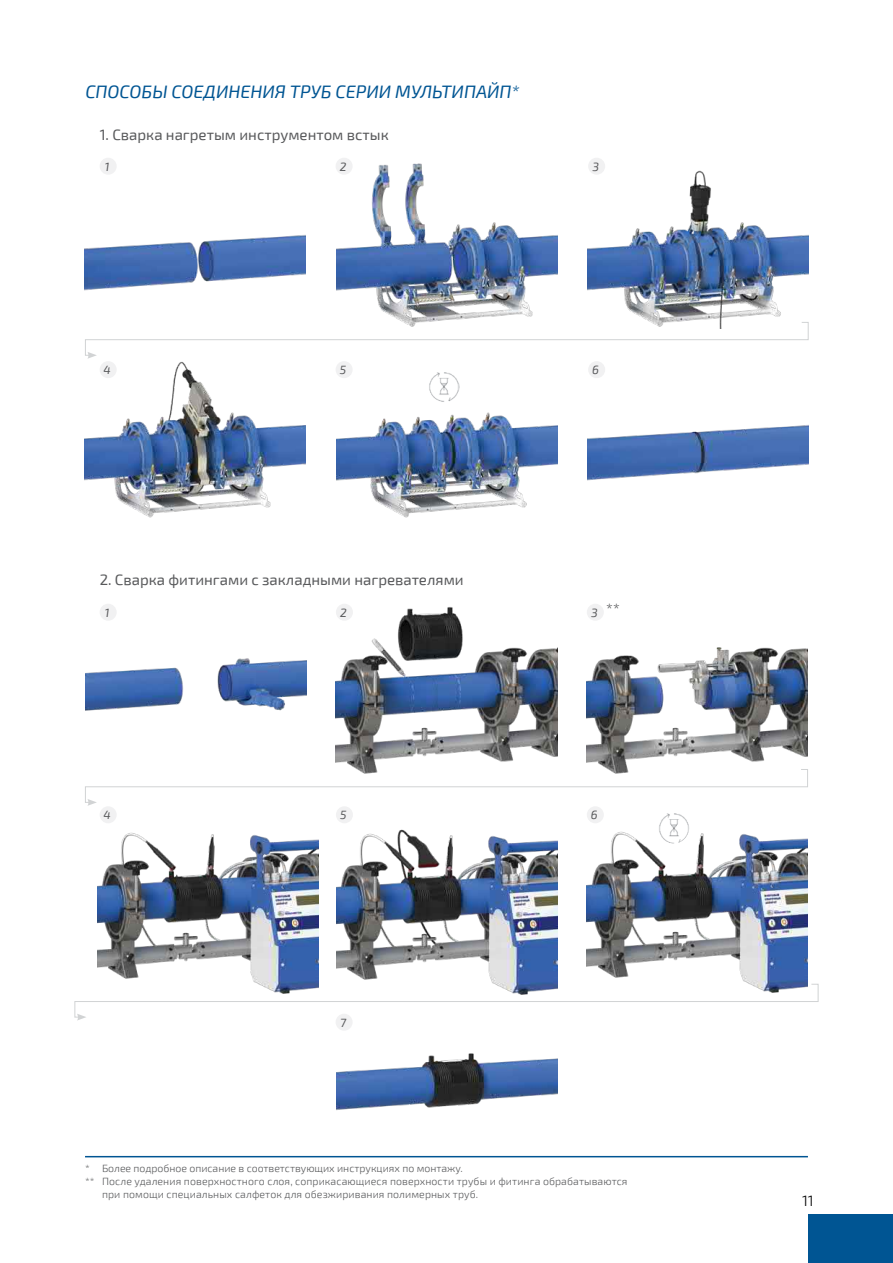
<style>
.page{position:relative;width:893px;height:1263px;background:#fff}
.page>*{position:absolute;margin:0;border:0;box-sizing:border-box;transform-origin:0 0}
.t1{font:italic 18px "Exo 2";color:#005593}
.t2{font:15px "Exo 2";color:#58595b}
.t3{font:300 15px "Exo 2";color:#000}
.t4{font:italic 12px "Exo 2";color:#58595b}
.t5{font:300 10.5px/12.6px "Exo 2";letter-spacing:.01em;color:#58595b}
</style>
<div class="page">
<div style="left:808px;top:1214px;width:85px;height:49px;background:#005593"></div>
<hr style="left:85px;top:1156px;width:723px;height:1px;background:#005593">
<img style="left:84px;top:163px;width:221px;height:128px">
<img style="left:336px;top:163px;width:221px;height:159px">
<img style="left:587px;top:425px;width:222px;height:56px">
<img style="left:336px;top:372px;width:221px;height:146px">
<img style="left:587px;top:170px;width:222px;height:152px">
<img style="left:84px;top:361px;width:221px;height:157px">
<svg style="left:85px;top:322px;width:724px;height:37px"></svg>
<div style="left:100px;top:158px;width:17px;height:17px;background:#f1f1f2;border-radius:50%"></div>
<div style="left:100px;top:361px;width:17px;height:17px;background:#f1f1f2;border-radius:50%"></div>
<div style="left:336px;top:158px;width:17px;height:17px;background:#f1f1f2;border-radius:50%"></div>
<div style="left:336px;top:361px;width:17px;height:17px;background:#f1f1f2;border-radius:50%"></div>
<div style="left:588px;top:158px;width:17px;height:17px;background:#f1f1f2;border-radius:50%"></div>
<div style="left:588px;top:361px;width:17px;height:17px;background:#f1f1f2;border-radius:50%"></div>
<svg style="left:85px;top:786px;width:502px;height:20px"></svg>
<svg style="left:74px;top:983px;width:745px;height:37px"></svg>
<img style="left:85px;top:604px;width:221px;height:187px">
<img style="left:587px;top:605px;width:221px;height:183px">
<img style="left:336px;top:1053px;width:221px;height:58px">
<img style="left:97px;top:817px;width:222px;height:179px">
<img style="left:587px;top:819px;width:221px;height:175px">
<img style="left:336px;top:829px;width:221px;height:168px">
<img style="left:336px;top:607px;width:221px;height:184px">
<img style="left:658px;top:812px;width:31px;height:31px;border-radius:16px">
<img style="left:429px;top:371px;width:31px;height:31px;border-radius:16px">
<div style="left:100px;top:604px;width:17px;height:17px;background:#f1f1f2;border-radius:50%"></div>
<div style="left:100px;top:806px;width:17px;height:17px;background:#f1f1f2;border-radius:50%"></div>
<div style="left:336px;top:1014px;width:17px;height:17px;background:#f1f1f2;border-radius:50%"></div>
<div style="left:336px;top:604px;width:17px;height:17px;background:#f1f1f2;border-radius:50%"></div>
<div style="left:336px;top:806px;width:17px;height:17px;background:#f1f1f2;border-radius:50%"></div>
<div style="left:587px;top:604px;width:17px;height:17px;background:#f1f1f2;border-radius:50%"></div>
<div style="left:587px;top:806px;width:17px;height:17px;background:#f1f1f2;border-radius:50%"></div>
<p class="t1" style="left:85px;top:81px;width:436px">СПОСОБЫ СОЕДИНЕНИЯ ТРУБ СЕРИИ МУЛЬТИПАЙП*</p>
<p class="t2" style="left:100px;top:126px;width:291px">1. Сварка нагретым инструментом встык</p>
<p class="t4" style="left:105px;top:159px;width:6px">1</p>
<p class="t4" style="left:340px;top:159px;width:8px">2</p>
<p class="t4" style="left:592px;top:159px;width:8px">3</p>
<p class="t4" style="left:103px;top:363px;width:9px">4</p>
<p class="t4" style="left:340px;top:363px;width:8px">5</p>
<p class="t4" style="left:592px;top:363px;width:8px">6</p>
<p class="t2" style="left:100px;top:571px;width:365px">2. Сварка фитингами с закладными нагревателями</p>
<p class="t4" style="left:105px;top:605px;width:6px">1</p>
<p class="t4" style="left:340px;top:605px;width:8px">2</p>
<p class="t4" style="left:103px;top:808px;width:9px">4</p>
<p class="t4" style="left:340px;top:808px;width:8px">5</p>
<p class="t4" style="left:340px;top:1015px;width:8px">7</p>
<p class="t4" style="left:591px;top:605px;width:8px">3</p>
<p class="t2" style="left:606px;top:600px;width:15px">**</p>
<p class="t4" style="left:591px;top:808px;width:8px">6</p>
<p class="t5" style="left:85px;top:1162px;width:379px">* Более подробное описание в соответствующих инструкциях по монтажу.</p>
<p class="t5" style="left:102px;top:1175px;width:527px;text-indent:-17px">** После удаления поверхностного слоя, соприкасающиеся поверхности трубы и фитинга обрабатываются при помощи специальных салфеток для обезжиривания полимерных труб.</p>
<h2 class="t3" style="left:802px;top:1192px;width:13px">11</h2>
</div>
